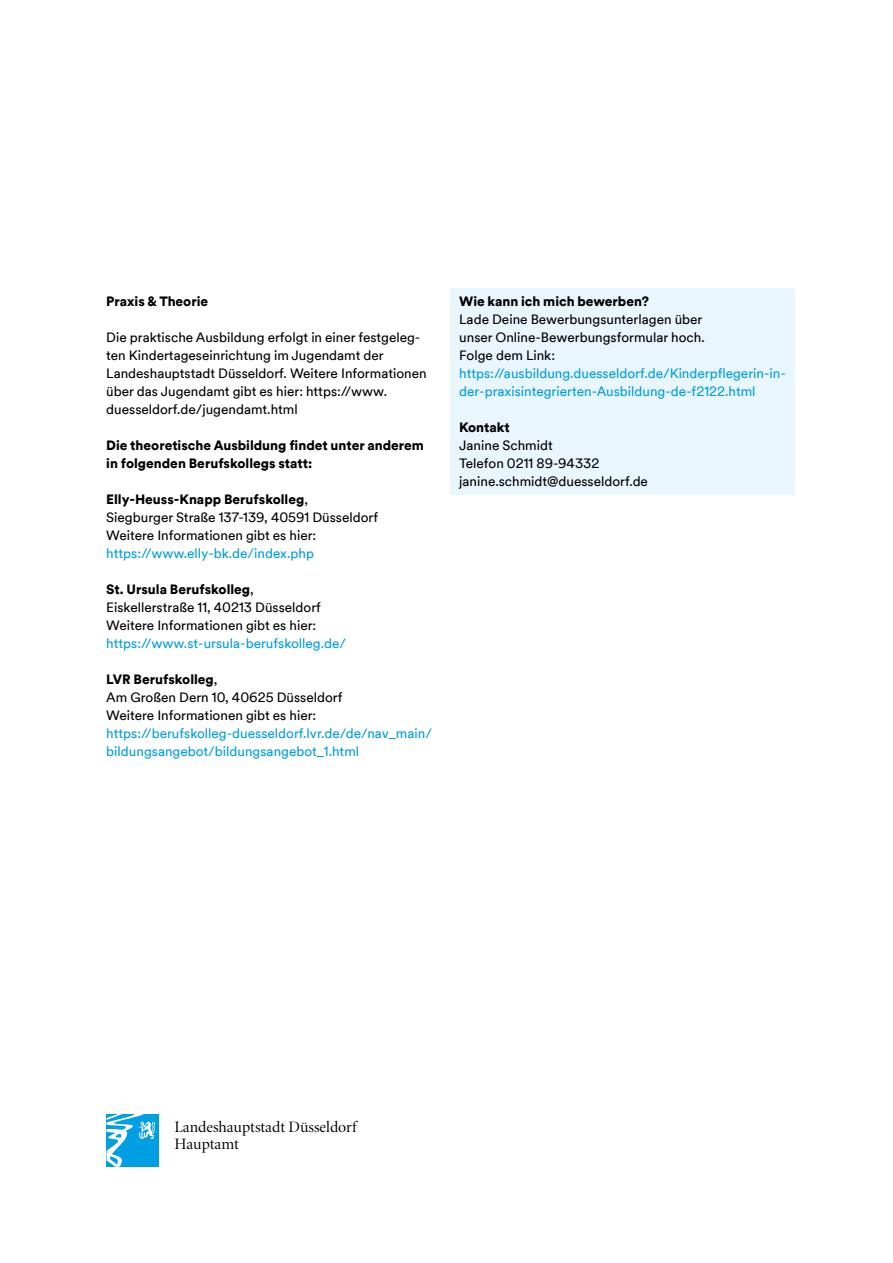
<style>
.page{position:relative;width:893px;height:1263px;background:#fff}
.page>*{position:absolute;margin:0;border:0;box-sizing:border-box;transform-origin:0 0}
.t1{font:15.9px/17.2px "Minion Display";color:#000}
.t2{font:13.5px/18px "Duesseldorf Circular TT";color:#000}
.t3{font:13.5px/18px "Duesseldorf Circular TT";color:#009ee3}
.t4{font:900 13.5px/18px "Duesseldorf Circular TT";color:#000}
.s1{font-weight:900}
</style>
<div class="page">
<div style="left:450px;top:288px;width:345px;height:206px;background:#eaf6fe"></div>
<div style="left:107px;top:1114px;width:52px;height:52px;background:#009ee3"></div>
<svg style="left:107px;top:1114px;width:48px;height:52px"></svg>
<p class="t4" style="left:106px;top:292px;width:103px">Praxis &amp; Theorie</p>
<p class="t2" style="left:106px;top:328px;width:322px">Die praktische Ausbildung erfolgt in einer festgeleg&shy;ten Kindertageseinrichtung im Jugendamt der Landeshauptstadt Düsseldorf. Weitere Informationen über das Jugendamt gibt es hier: https://www. duesseldorf.de/jugendamt.html</p>
<p class="t4" style="left:106px;top:436px;width:319px">Die theoretische Ausbildung findet unter anderem in folgenden Berufskollegs statt:</p>
<p class="t2" style="left:106px;top:489px;width:273px"><span class="s1">Elly-Heuss-Knapp Berufskolleg</span>,<br>Siegburger Straße 137-139, 40591 Düsseldorf<br>Weitere Informationen gibt es hier:</p>
<p class="t3" style="left:106px;top:543px;width:209px">https://www.elly-bk.de/index.php</p>
<p class="t2" style="left:106px;top:579px;width:216px"><span class="s1">St. Ursula Berufskolleg</span>,<br>Eiskellerstraße 11, 40213 Düsseldorf<br>Weitere Informationen gibt es hier:</p>
<p class="t3" style="left:106px;top:633px;width:241px">https://www.st-ursula-berufskolleg.de/</p>
<p class="t2" style="left:106px;top:669px;width:238px"><span class="s1">LVR Berufskolleg</span>,<br>Am Großen Dern 10, 40625 Düsseldorf<br>Weitere Informationen gibt es hier:</p>
<p class="t3" style="left:106px;top:723px;width:327px">https://berufskolleg-duesseldorf.lvr.de/de/nav_main/ bildungsangebot/bildungsangebot_1.html</p>
<p class="t4" style="left:459px;top:292px;width:191px">Wie kann ich mich bewerben?</p>
<p class="t2" style="left:459px;top:309px;width:247px">Lade Deine Bewerbungsunterlagen über unser Online-Bewerbungsformular hoch.<br>Folge dem Link:</p>
<p class="t3" style="left:459px;top:363px;width:328px">https://ausbildung.duesseldorf.de/Kinderpflegerin-in&shy;der-praxisintegrierten-Ausbildung-de-f2122.html</p>
<p class="t4" style="left:459px;top:418px;width:52px">Kontakt</p>
<p class="t2" style="left:459px;top:435px;width:190px">Janine Schmidt<br>Telefon 0211 89-94332 janine.schmidt@duesseldorf.de</p>
<p class="t1" style="left:175px;top:1119px;width:183px">Landeshauptstadt Düsseldorf<br>Hauptamt</p>
</div>
